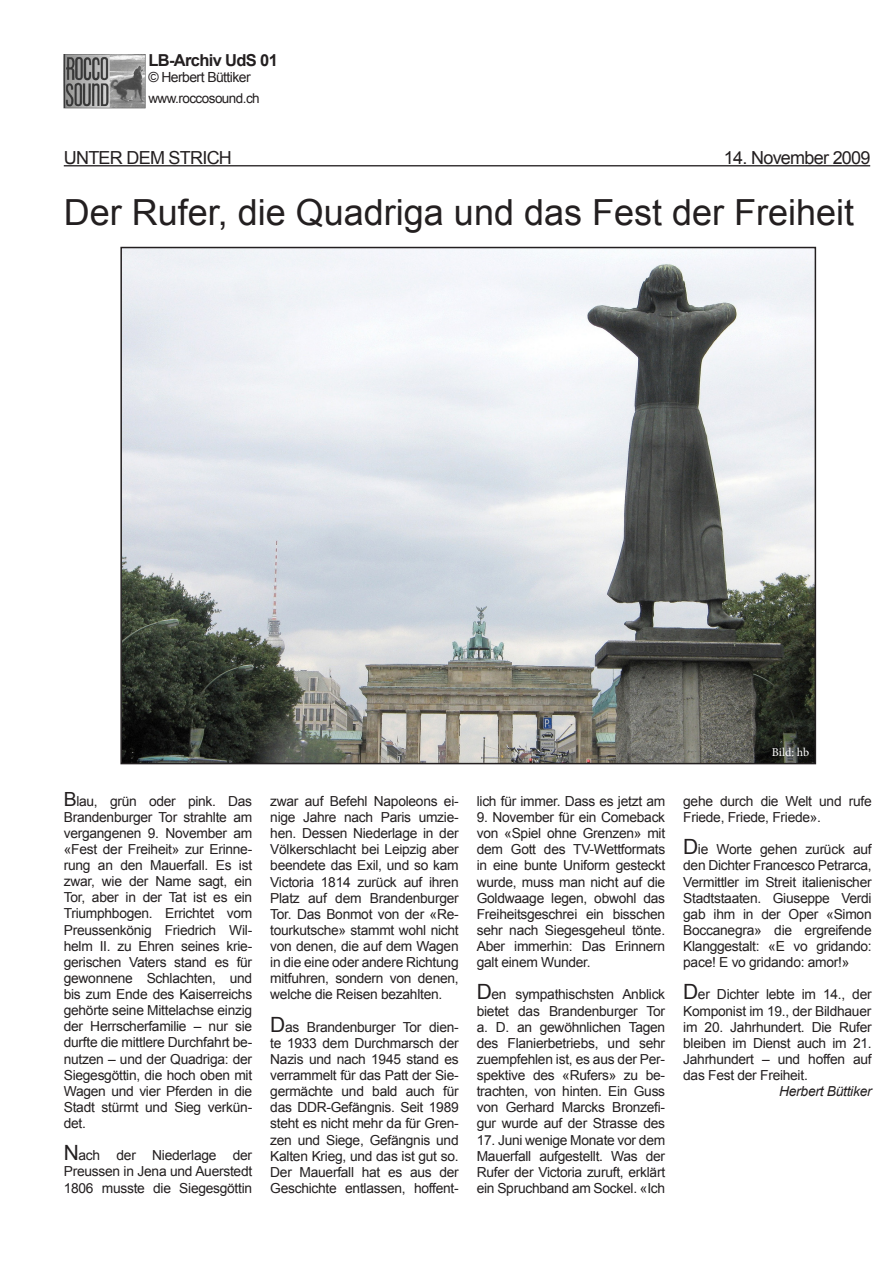
<style>
.page{position:relative;width:893px;height:1263px;background:#fff}
.page>*{position:absolute;margin:0;border:0;box-sizing:border-box;transform-origin:0 0}
.t1{font:36px "Arial";color:#231f20}
.t2{font:18px "Arial";letter-spacing:-.04em;color:#231f20}
.t3{font:700 16.5px "Arial";letter-spacing:-.04em;color:#231f20}
.t4{font:13.95px "Arial";letter-spacing:-.04em;color:#231f20}
.t5{font:13.8px/16.2px "Arial";letter-spacing:-.02em;color:#231f20;text-align:justify}
.t6{font:italic 13.8px "Arial";letter-spacing:-.02em;color:#231f20}
.t7{font:13.5px "Arial";letter-spacing:-.04em;color:#231f20}
.t8{font:12px "Minion Pro";letter-spacing:-.005em;color:#fff}
.s1{font-size:19.5px}
.s2{font-size:21px}
</style>
<div class="page">
<hr style="left:64px;top:165px;width:806px;height:1px;background:#231f20">
<img style="left:64px;top:54px;width:81px;height:55px">
<img style="left:123px;top:250px;width:690px;height:511px">
<div style="left:120px;top:247px;width:696px;height:517px;border:2px solid #231f20"></div>
<p class="t3" style="left:148px;top:50px;width:131px">LB-Archiv UdS 01</p>
<p class="t4" style="left:148px;top:68px;width:104px">© Herbert Büttiker</p>
<p class="t7" style="left:148px;top:90px;width:113px">www.roccosound.ch</p>
<p class="t2" style="left:64px;top:146px;width:170px">UNTER DEM STRICH</p>
<p class="t2" style="left:724px;top:146px;width:148px">14. November 2009</p>
<p class="t1" style="left:64px;top:189px;width:792px">Der Rufer, die Quadriga und das Fest der Freiheit</p>
<p class="t5" style="left:64px;top:793px;width:190px"><span class="s1">B</span>lau, grün oder pink. Das Brandenburger Tor strahlte am vergangenen 9. November am «Fest der Freiheit» zur Erinne&shy;rung an den Mauerfall. Es ist zwar, wie der Name sagt, ein Tor, aber in der Tat ist es ein Triumphbogen. Errichtet vom Preussenkönig Friedrich Wil&shy;helm II. zu Ehren seines krie&shy;gerischen Vaters stand es für gewonnene Schlachten, und bis zum Ende des Kaiserreichs gehörte seine Mittelachse einzig der Herrscherfamilie – nur sie durfte die mittlere Durchfahrt be&shy;nutzen – und der Quadriga: der Siegesgöttin, die hoch oben mit Wagen und vier Pferden in die Stadt stürmt und Sieg verkün&shy;det.</p>
<p class="t5" style="left:64px;top:1147px;width:190px"><span class="s2">N</span>ach der Niederlage der Preussen in Jena und Auerstedt 1806 musste die Siegesgöttin</p>
<p class="t5" style="left:270px;top:793px;width:190px">zwar auf Befehl Napoleons ei&shy;nige Jahre nach Paris umzie&shy;hen. Dessen Niederlage in der Völkerschlacht bei Leipzig aber beendete das Exil, und so kam Victoria 1814 zurück auf ihren Platz auf dem Brandenburger Tor. Das Bonmot von der «Re&shy;tourkutsche» stammt wohl nicht von denen, die auf dem Wagen in die eine oder andere Richtung mitfuhren, sondern von denen, welche die Reisen bezahlten.</p>
<p class="t5" style="left:270px;top:1019px;width:190px"><span class="s2">D</span>as Brandenburger Tor dien&shy;te 1933 dem Durchmarsch der Nazis und nach 1945 stand es verrammelt für das Patt der Sie&shy;germächte und bald auch für das DDR-Gefängnis. Seit 1989 steht es nicht mehr da für Gren&shy;zen und Siege, Gefängnis und Kalten Krieg, und das ist gut so.<br>Der Mauerfall hat es aus der Geschichte entlassen, hoffent-</p>
<p class="t5" style="left:477px;top:793px;width:190px">lich für immer. Dass es jetzt am</p>
<p class="t5" style="left:477px;top:809px;width:190px">9. November für ein Comeback von «Spiel ohne Grenzen» mit dem Gott des TV-Wettformats in eine bunte Uniform gesteckt wurde, muss man nicht auf die Goldwaage legen, obwohl das Freiheitsgeschrei ein bisschen sehr nach Siegesgeheul tönte.<br>Aber immerhin: Das Erinnern galt einem Wunder.</p>
<p class="t5" style="left:477px;top:987px;width:190px"><span class="s2">D</span>en sympathischsten Anblick bietet das Brandenburger Tor a. D. an gewöhnlichen Tagen des Flanierbetriebs, und sehr zuempfehlen ist, es aus der Per&shy;spektive des «Rufers» zu be&shy;trachten, von hinten. Ein Guss von Gerhard Marcks Bronzefi&shy;gur wurde auf der Strasse des</p>
<p class="t5" style="left:477px;top:1132px;width:190px">17. Juni wenige Monate vor dem Mauerfall aufgestellt. Was der Rufer der Victoria zuruft, erklärt ein Spruchband am Sockel. «Ich</p>
<p class="t8" style="left:772px;top:744px;width:39px">Bild: hb</p>
<p class="t5" style="left:683px;top:793px;width:190px">gehe durch die Welt und rufe<br>Friede, Friede, Friede».</p>
<p class="t5" style="left:683px;top:841px;width:190px"><span class="s2">D</span>ie Worte gehen zurück auf den Dichter Francesco Petrarca, Vermittler im Streit italienischer Stadtstaaten. Giuseppe Verdi gab ihm in der Oper «Simon Boccanegra» die ergreifende Klanggestalt: «E vo gridando: pace! E vo gridando: amor!»</p>
<p class="t5" style="left:683px;top:986px;width:190px"><span class="s2">D</span>er Dichter lebte im 14., der<br>Komponist im 19., der Bildhauer</p>
<p class="t5" style="left:683px;top:1019px;width:190px">im 20. Jahrhundert. Die Rufer bleiben im Dienst auch im 21.<br>Jahrhundert – und hoffen auf das Fest der Freiheit.</p>
<p class="t6" style="left:779px;top:1082px;width:94px">Herbert Büttiker</p>
</div>
